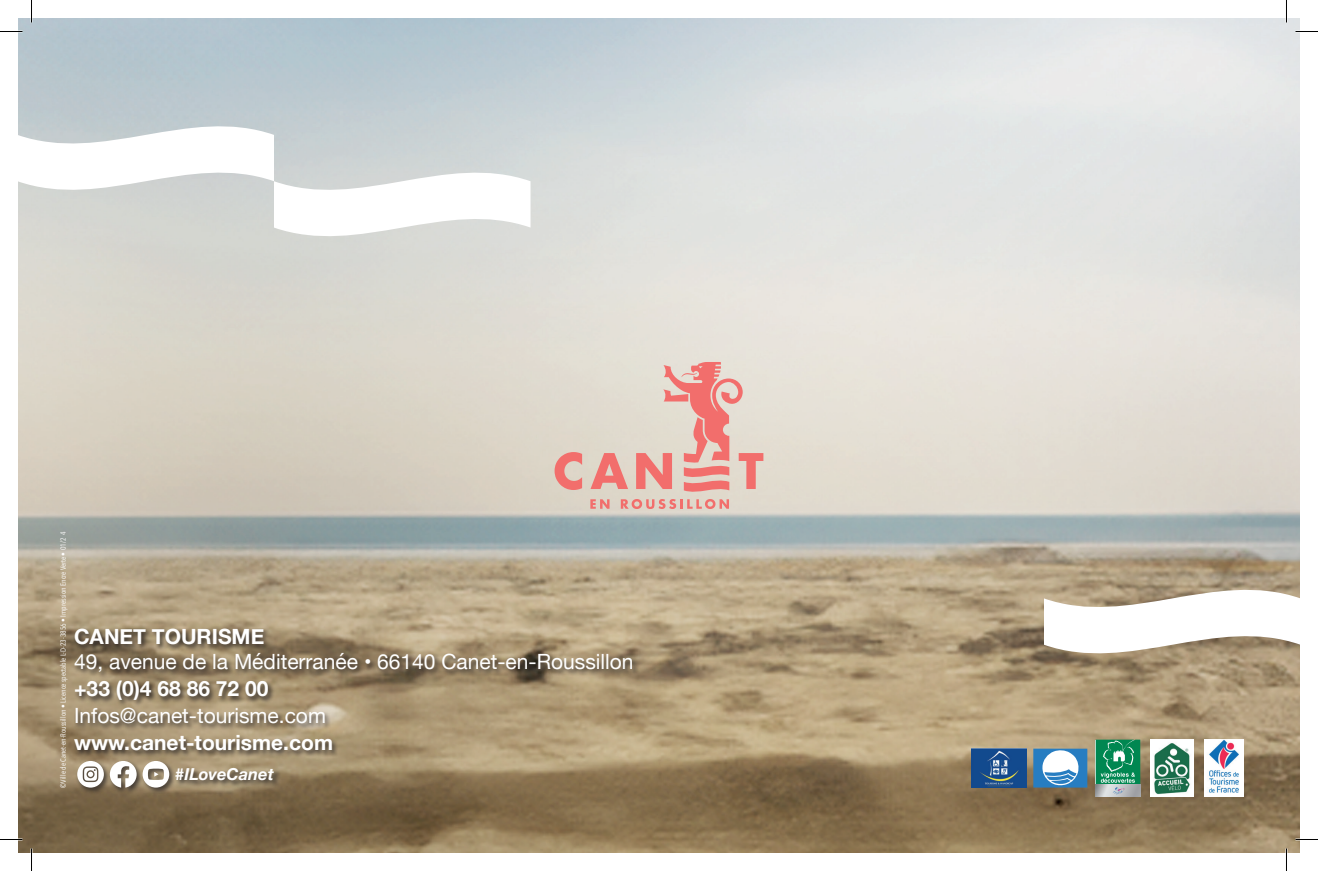
<style>
.page{position:relative;width:1318px;height:871px;background:#fff}
.page>*{position:absolute;margin:0;border:0;box-sizing:border-box;transform-origin:0 0}
.t1{font:21px "Helvetica Neue";color:#fff}
.t2{font:700 21px "Helvetica Neue";color:#fff}
.t3{font:italic 700 16.5px "Helvetica Neue";color:#fff}
.t4{font:7.5px "Avenir Next Condensed";color:#fff}
</style>
<div class="page">
<img style="left:19px;top:19px;width:1280px;height:833px">
<div style="left:76px;top:759px;width:205px;height:36px;background:#231f20;opacity:.75"></div>
<svg style="left:74px;top:761px;width:118px;height:36px"></svg>
<svg style="left:1043px;top:569px;width:256px;height:105px"></svg>
<svg style="left:19px;top:105px;width:511px;height:152px"></svg>
<svg style="left:554px;top:452px;width:28px;height:38px"></svg>
<svg style="left:590px;top:362px;width:173px;height:147px;background:#e5bfb5"></svg>
<div style="left:73px;top:627px;width:567px;height:131px;background:#231f20;opacity:.87"></div>
<div style="left:1033px;top:749px;width:54px;height:38px;background:#277dc1"></div>
<svg style="left:1042px;top:750px;width:37px;height:36px"></svg>
<svg style="left:1095px;top:794px;width:45px;height:2px"></svg>
<svg style="left:1095px;top:740px;width:45px;height:54px;background:#46a17d"></svg>
<img style="left:1150px;top:740px;width:43px;height:56px">
<img style="left:1204px;top:739px;width:39px;height:58px">
<img style="left:971px;top:749px;width:55px;height:38px">
<hr style="left:0;top:838px;width:22px;height:2px;background:#fff">
<hr style="left:1295px;top:838px;width:22px;height:2px;background:#fff">
<hr style="left:1285px;top:0;width:2px;height:23px;background:#fff">
<hr style="left:1285px;top:848px;width:2px;height:23px;background:#fff">
<svg style="left:0;top:31px;width:22px;height:1px"></svg>
<svg style="left:1295px;top:31px;width:22px;height:1px"></svg>
<svg style="left:0;top:839px;width:22px;height:1px"></svg>
<svg style="left:1295px;top:839px;width:22px;height:1px"></svg>
<svg style="left:31px;top:0;width:1px;height:23px"></svg>
<svg style="left:31px;top:848px;width:1px;height:23px"></svg>
<svg style="left:1286px;top:0;width:1px;height:23px"></svg>
<svg style="left:1286px;top:848px;width:1px;height:23px"></svg>
<p class="t4" style="left:57px;top:787px;width:257px;rotate:-90deg">©Ville de Canet-en-Roussillon • Licence spectable L-D-23-3856 • Impression Encre Verte • 01/2 4</p>
<h1 class="t2" style="left:74px;top:620px;width:192px">CANET TOURISME</h1>
<h1 class="t1" style="left:74px;top:647px;width:561px">49, avenue de la Méditerranée • 66140 Canet-en-Roussillon</h1>
<h1 class="t2" style="left:74px;top:672px;width:196px">+33 (0)4 68 86 72 00</h1>
<h1 class="t1" style="left:74px;top:701px;width:253px">Infos@canet-tourisme.com</h1>
<h1 class="t2" style="left:74px;top:726px;width:260px">www.canet-tourisme.com</h1>
<h2 class="t3" style="left:175px;top:761px;width:100px">#ILoveCanet</h2>
</div>
